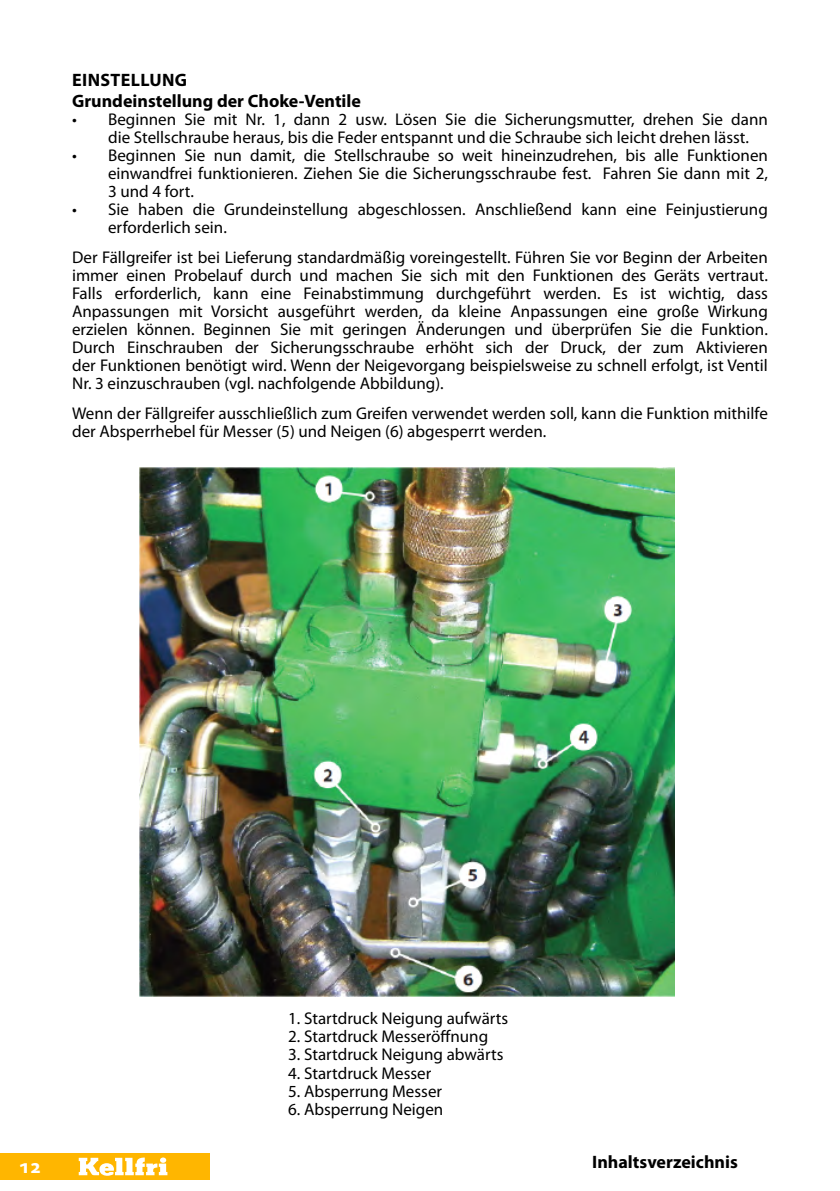
<style>
.page{position:relative;width:840px;height:1191px;background:#fff}
.page>*{position:absolute;margin:0;border:0;box-sizing:border-box;transform-origin:0 0}
.t1{font:700 20px "Myriad Pro";color:#fff}
.t2{font:700 18px/21.6px "Myriad Pro";color:#000}
.t3{font:17px/18px "Myriad Pro";color:#000}
</style>
<div class="page">
<div style="left:0;top:1153px;width:210px;height:27px;background:#ffb600"></div>
<svg style="left:79px;top:1157px;width:88px;height:18px"></svg>
<img style="left:139px;top:468px;width:535px;height:529px">
<p class="t2" style="left:72px;top:68px;width:290px">EINSTELLUNG<br>Grundeinstellung der Choke-Ventile</p>
<p class="t3" style="left:108px;top:110px;width:661px;text-indent:-36px">• Beginnen Sie mit Nr. 1, dann 2 usw. Lösen Sie die Sicherungsmutter, drehen Sie dann die Stellschraube heraus, bis die Feder entspannt und die Schraube sich leicht drehen lässt.</p>
<p class="t3" style="left:108px;top:146px;width:661px;text-align:justify;text-indent:-36px">• Beginnen Sie nun damit, die Stellschraube so weit hineinzudrehen, bis alle Funktionen einwandfrei funktionieren. Ziehen Sie die Sicherungsschraube fest. Fahren Sie dann mit 2, 3 und 4 fort.</p>
<p class="t3" style="left:108px;top:200px;width:661px;text-indent:-36px">• Sie haben die Grundeinstellung abgeschlossen. Anschließend kann eine Feinjustierung erforderlich sein.</p>
<p class="t3" style="left:72px;top:248px;width:697px;text-align:justify">Der Fällgreifer ist bei Lieferung standardmäßig voreingestellt. Führen Sie vor Beginn der Arbeiten immer einen Probelauf durch und machen Sie sich mit den Funktionen des Geräts vertraut.<br>Falls erforderlich, kann eine Feinabstimmung durchgeführt werden. Es ist wichtig, dass Anpassungen mit Vorsicht ausgeführt werden, da kleine Anpassungen eine große Wirkung erzielen können. Beginnen Sie mit geringen Änderungen und überprüfen Sie die Funktion.<br>Durch Einschrauben der Sicherungsschraube erhöht sich der Druck, der zum Aktivieren der Funktionen benötigt wird. Wenn der Neigevorgang beispielsweise zu schnell erfolgt, ist Ventil Nr. 3 einzuschrauben (vgl. nachfolgende Abbildung).</p>
<p class="t3" style="left:72px;top:404px;width:697px">Wenn der Fällgreifer ausschließlich zum Greifen verwendet werden soll, kann die Funktion mithilfe der Absperrhebel für Messer (5) und Neigen (6) abgesperrt werden.</p>
<p class="t3" style="left:288px;top:1009px;width:221px">1. Startdruck Neigung aufwärts</p>
<p class="t3" style="left:288px;top:1027px;width:201px">2. Startdruck Messeröffnung</p>
<p class="t3" style="left:288px;top:1045px;width:216px">3. Startdruck Neigung abwärts</p>
<p class="t3" style="left:288px;top:1063px;width:145px">4. Startdruck Messer</p>
<p class="t3" style="left:288px;top:1081px;width:155px">5. Absperrung Messer</p>
<p class="t3" style="left:288px;top:1099px;width:157px">6. Absperrung Neigen</p>
<p class="t1" style="left:19px;top:1153px;width:24px">12</p>
<p class="t2" style="left:591px;top:1150px;width:147px">Inhaltsverzeichnis</p>
</div>
